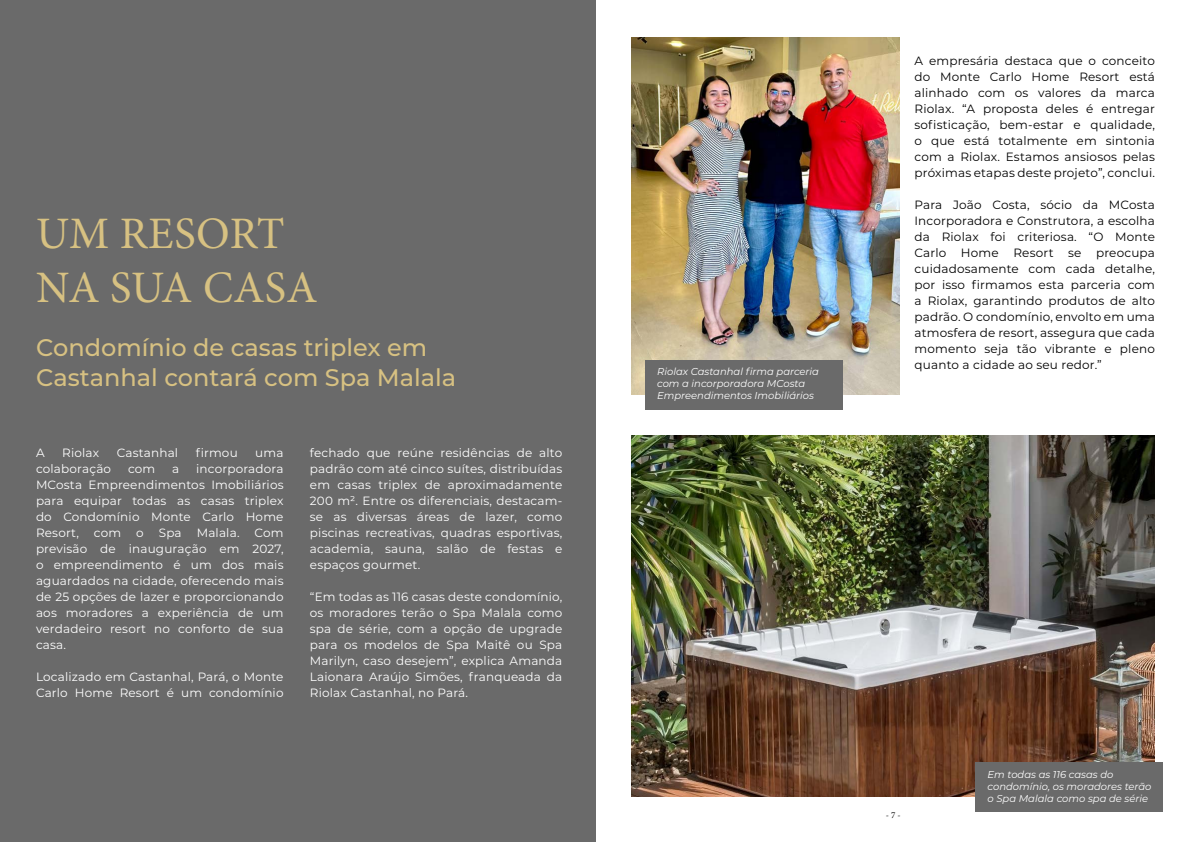
<style>
.page{position:relative;width:1191px;height:842px;background:#fff}
.page>*{position:absolute;margin:0;border:0;box-sizing:border-box;transform-origin:0 0}
.t1{font:45px/54px "Minion Pro";letter-spacing:.005em;color:#d7c182}
.t2{font:500 24px/30px "Montserrat";color:#d7c182}
.t3{font:12px/16px "Montserrat";letter-spacing:.015em;color:#fff;text-align:justify}
.t4{font:12px/16px "Montserrat";letter-spacing:.015em;color:#000;text-align:justify}
.t5{font:italic 10px/12px "Montserrat";color:#fff}
.t6{font:9px "Minion Pro";color:#000}
</style>
<div class="page">
<div style="left:0;top:0;width:595px;height:842px;background:#6a6a6a"></div>
<img style="left:631px;top:37px;width:268px;height:357px">
<img style="left:631px;top:435px;width:524px;height:361px">
<div style="left:645px;top:360px;width:197px;height:50px;background:#6a6a6a"></div>
<div style="left:975px;top:762px;width:187px;height:50px;background:#6a6a6a"></div>
<h1 class="t1" style="left:36px;top:207px;width:283px">UM RESORT<br>NA SUA CASA</h1>
<h2 class="t2" style="left:36px;top:331px;width:421px">Condomínio de casas triplex em<br>Castanhal contará com Spa Malala</h2>
<p class="t3" style="left:36px;top:444px;width:10px">A</p>
<p class="t3" style="left:62px;top:444px;width:39px">Riolax</p>
<p class="t3" style="left:117px;top:444px;width:63px">Castanhal</p>
<p class="t3" style="left:196px;top:444px;width:44px">firmou</p>
<p class="t3" style="left:255px;top:444px;width:30px">uma</p>
<p class="t3" style="left:36px;top:460px;width:77px">colaboração</p>
<p class="t3" style="left:128px;top:460px;width:29px">com</p>
<p class="t3" style="left:172px;top:460px;width:9px">a</p>
<p class="t3" style="left:36px;top:460px;width:249px;text-indent:160px">incorporadora MCosta Empreendimentos Imobiliários para equipar todas as casas triplex do Condomínio Monte Carlo Home Resort,</p>
<p class="t3" style="left:94px;top:524px;width:29px">com</p>
<p class="t3" style="left:136px;top:524px;width:9px">o</p>
<p class="t3" style="left:159px;top:524px;width:24px">Spa</p>
<p class="t3" style="left:197px;top:524px;width:44px">Malala.</p>
<p class="t3" style="left:36px;top:524px;width:249px;text-indent:218px">Com previsão de inauguração em 2027, o empreendimento é um dos mais aguardados na cidade, oferecendo mais de 25 opções de lazer e proporcionando aos moradores a experiência de um verdadeiro resort no conforto de sua casa.</p>
<p class="t3" style="left:36px;top:668px;width:249px">Localizado em Castanhal, Pará, o Monte<br>Carlo Home Resort é um condomínio</p>
<p class="t3" style="left:310px;top:444px;width:254px">fechado que reúne residências de alto padrão com até cinco suítes, distribuídas em casas triplex de aproximadamente 200 m². Entre os diferenciais, destacam&shy;se as diversas áreas de lazer, como piscinas recreativas, quadras esportivas, academia, sauna, salão de festas e espaços gourmet.</p>
<p class="t3" style="left:310px;top:588px;width:254px">“Em todas as 116 casas deste condomínio, os moradores terão o Spa Malala como spa de série, com a opção de upgrade para os modelos de Spa Maitê ou Spa Marilyn, caso desejem”, explica Amanda Laionara Araújo Simões, franqueada da Riolax Castanhal, no Pará.</p>
<p class="t5" style="left:657px;top:365px;width:163px">Riolax Castanhal firma parceria com a incorporadora MCosta<br>Empreendimentos Imobiliários</p>
<p class="t4" style="left:914px;top:52px;width:242px">A empresária destaca que o conceito do Monte Carlo Home Resort está alinhado com os valores da marca Riolax. “A proposta deles é entregar sofisticação, bem-estar e qualidade, o que está totalmente em sintonia com a Riolax. Estamos ansiosos pelas próximas etapas deste projeto”, conclui.</p>
<p class="t4" style="left:914px;top:196px;width:242px">Para João Costa, sócio da MCosta Incorporadora e Construtora, a escolha da Riolax foi criteriosa. “O Monte Carlo Home Resort se preocupa cuidadosamente com cada detalhe, por isso firmamos esta parceria com a Riolax, garantindo produtos de alto padrão. O condomínio, envolto em uma atmosfera de resort, assegura que cada momento seja tão vibrante e pleno quanto a cidade ao seu redor.”</p>
<p class="t6" style="left:886px;top:809px;width:16px">- 7 -</p>
<p class="t5" style="left:987px;top:768px;width:165px">Em todas as 116 casas do condomínio, os moradores terão o Spa Malala como spa de série</p>
</div>
